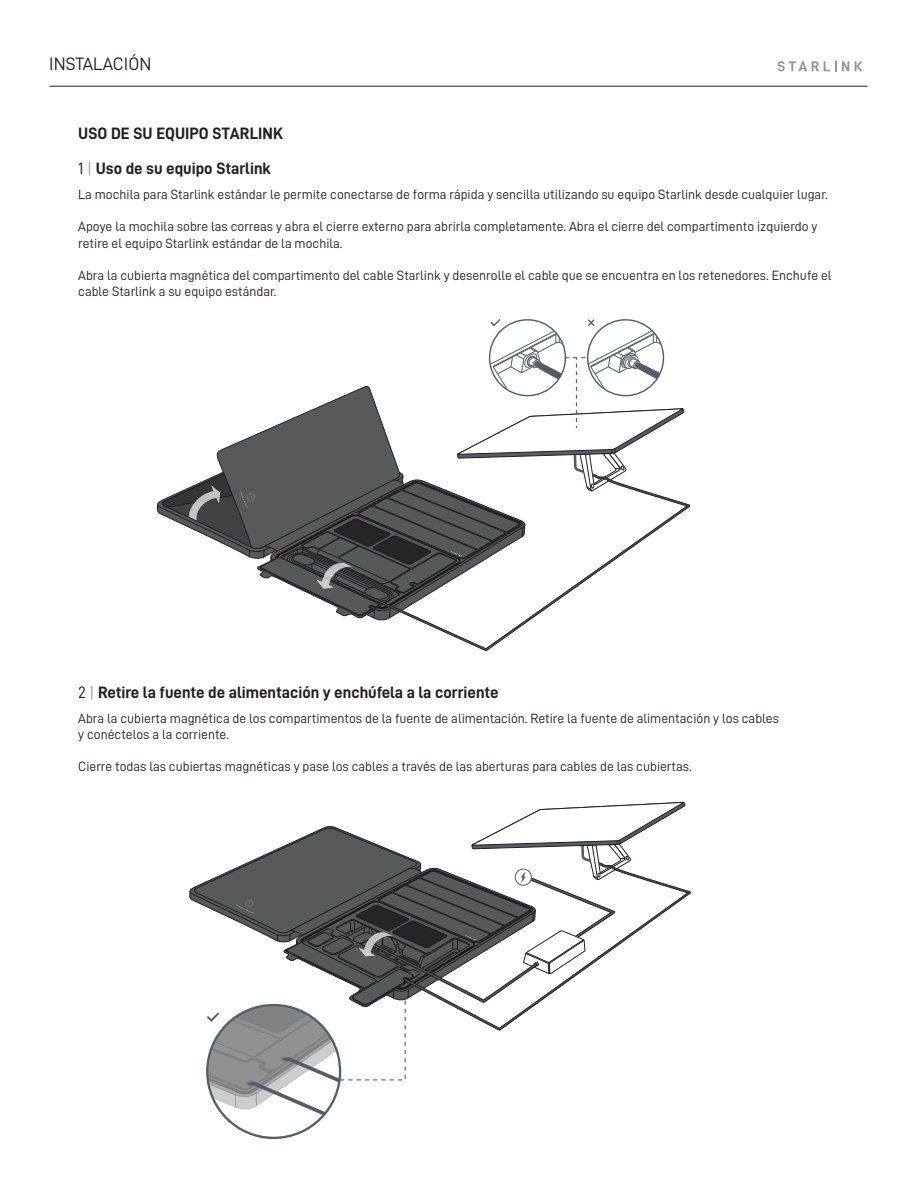
<style>
.page{position:relative;width:918px;height:1188px;background:#fff}
.page>*{position:absolute;margin:0;border:0;box-sizing:border-box;transform-origin:0 0}
.t1{font:18px "D DIN";color:#231f20}
.t2{font:16.5px "D DIN Bold";color:#231f20}
.t3{font:13.5px/16.2px "D DIN";color:#231f20}
.s1{font-family:"D DIN"}
.s2{font-family:"D DIN";color:#939598}
</style>
<div class="page">
<svg style="left:778px;top:61px;width:71px;height:10px"></svg>
<svg style="left:855px;top:61px;width:7px;height:10px"></svg>
<hr style="left:50px;top:86px;width:817px;height:1px;background:#231f20">
<svg style="left:189px;top:802px;width:497px;height:335px"></svg>
<svg style="left:419px;top:503px;width:271px;height:148px"></svg>
<svg style="left:156px;top:319px;width:529px;height:302px"></svg>
<h1 class="t1" style="left:49px;top:54px;width:104px">INSTALACIÓN</h1>
<p class="t2" style="left:78px;top:124px;width:206px">USO DE SU EQUIPO STARLINK</p>
<p class="t2" style="left:78px;top:159px;width:194px"><span class="s1">1</span> <span class="s2">|</span> Uso de su equipo Starlink</p>
<p class="t3" style="left:78px;top:186px;width:751px">La mochila para Starlink estándar le permite conectarse de forma rápida y sencilla utilizando su equipo Starlink desde cualquier lugar.</p>
<p class="t3" style="left:78px;top:218px;width:741px">Apoye la mochila sobre las correas y abra el cierre externo para abrirla completamente. Abra el cierre del compartimento izquierdo y retire el equipo Starlink estándar de la mochila.</p>
<p class="t3" style="left:78px;top:267px;width:755px">Abra la cubierta magnética del compartimento del cable Starlink y desenrolle el cable que se encuentra en los retenedores. Enchufe el cable Starlink a su equipo estándar.</p>
<p class="t2" style="left:78px;top:683px;width:422px"><span class="s1">2</span> <span class="s2">|</span> Retire la fuente de alimentación y enchúfela a la corriente</p>
<p class="t3" style="left:78px;top:710px;width:702px">Abra la cubierta magnética de los compartimentos de la fuente de alimentación. Retire la fuente de alimentación y los cables y conéctelos a la corriente.</p>
<p class="t3" style="left:78px;top:758px;width:615px">Cierre todas las cubiertas magnéticas y pase los cables a través de las aberturas para cables de las cubiertas.</p>
</div>
